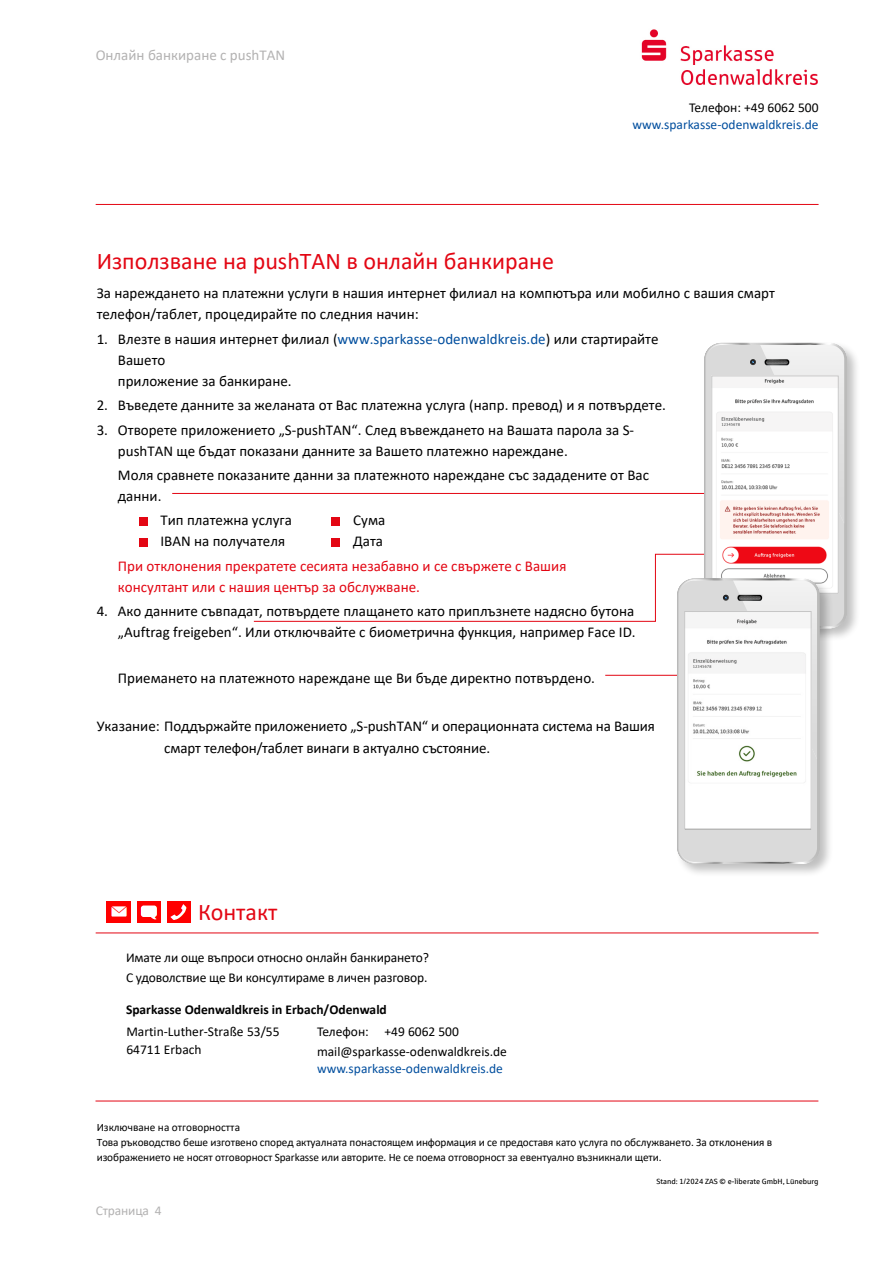
<style>
.page{position:relative;width:893px;height:1263px;background:#fff}
.page>*{position:absolute;margin:0;border:0;box-sizing:border-box;transform-origin:0 0}
.t1{font:24px "Calibri";color:#e30613}
.t2{font:15px/21px "Calibri";color:#000}
.t3{font:15px/21px "Calibri";color:#e30613}
.t4{font:15px "Calibri";color:#b3b2b2}
.t5{font:13.5px/20px "Calibri";letter-spacing:-.01em;color:#000}
.t6{font:13.5px "Calibri";color:#004e9e}
.t7{font:700 13.5px "Calibri";color:#000}
.t8{font:13.5px "Calibri";letter-spacing:-.01em;color:#b3b2b2}
.t9{font:11.25px/15px "Calibri";letter-spacing:-.01em;color:#000}
.t10{font:7.5px "Sparkasse Rg";color:#000}
.s1{color:#004e9e}
</style>
<div class="page">
<hr style="left:96px;top:1101px;width:722px;height:1px;background:#e30613">
<hr style="left:96px;top:932px;width:723px;height:1px;background:#e30613">
<hr style="left:96px;top:204px;width:723px;height:1px;background:#e30613">
<img style="left:107px;top:901px;width:23px;height:21px">
<img style="left:137px;top:901px;width:24px;height:21px">
<img style="left:167px;top:901px;width:23px;height:21px">
<img style="left:641px;top:29px;width:177px;height:56px">
<div style="left:139px;top:517px;width:9px;height:8px;background:#e30613"></div>
<div style="left:139px;top:538px;width:9px;height:8px;background:#e30613"></div>
<div style="left:703px;top:341px;width:158px;height:301px;background:#000;opacity:.25"></div>
<div style="left:675px;top:576px;width:159px;height:302px;background:#000;opacity:.25"></div>
<svg style="left:172px;top:343px;width:675px;height:521px"></svg>
<img style="left:686px;top:613px;width:123px;height:214px">
<div style="left:684px;top:611px;width:127px;height:218px;border:1px solid #c6c6c6"></div>
<p class="t4" style="left:96px;top:45px;width:191px">Онлайн банкиране с pushTAN</p>
<p class="t5" style="left:689px;top:97px;width:131px">Телефон: +49 6062 500</p>
<p class="t6" style="left:633px;top:115px;width:187px">www.sparkasse-odenwaldkreis.de</p>
<h1 class="t1" style="left:97px;top:244px;width:459px">Използване на pushTAN в онлайн банкиране</h1>
<p class="t2" style="left:97px;top:283px;width:680px">За нареждането на платежни услуги в нашия интернет филиал на компютъра или мобилно с вашия смарт телефон/таблет, процедирайте по следния начин:</p>
<p class="t2" style="left:118px;top:328px;width:542px;text-indent:-21px">1. Влезте в нашия интернет филиал (<span class="s1">www.sparkasse-odenwaldkreis.de</span>) или стартирайте<br>Вашето<br>приложение за банкиране.</p>
<p class="t2" style="left:97px;top:394px;width:571px">2. Въведете данните за желаната от Вас платежна услуга (напр. превод) и я потвърдете.</p>
<p class="t2" style="left:118px;top:419px;width:518px;text-indent:-21px">3. Отворете приложението „S-pushTAN“. След въвеждането на Вашата парола за S&shy;pushTAN ще бъдат показани данните за Вашето платежно нареждане.</p>
<p class="t2" style="left:118px;top:464px;width:533px">Моля сравнете показаните данни за платежното нареждане със зададените от Вас данни.</p>
<p class="t2" style="left:160px;top:510px;width:133px">Тип платежна услуга</p>
<p class="t2" style="left:353px;top:510px;width:34px">Сума</p>
<p class="t2" style="left:160px;top:531px;width:126px">IBAN на получателя</p>
<p class="t2" style="left:353px;top:531px;width:31px">Дата</p>
<p class="t3" style="left:118px;top:555px;width:450px">При отклонения прекратете сесията незабавно и се свържете с Вашия консултант или с нашия център за обслужване.</p>
<p class="t2" style="left:97px;top:600px;width:540px;text-align:right">4. Ако данните съвпадат, потвърдете плащането като приплъзнете надясно бутона „Auftrag freigeben“. Или отключвайте с биометрична функция, например Face ID.</p>
<p class="t2" style="left:118px;top:667px;width:479px">Приемането на платежното нареждане ще Ви бъде директно потвърдено.</p>
<p class="t2" style="left:164px;top:716px;width:492px;text-indent:-67px">Указание: Поддържайте приложението „S-pushTAN“ и операционната система на Вашия смарт телефон/таблет винаги в актуално състояние.</p>
<h1 class="t1" style="left:198px;top:895px;width:81px">Контакт</h1>
<p class="t5" style="left:126px;top:947px;width:304px">Имате ли още въпроси относно онлайн банкирането?<br>С удоволствие ще Ви консултираме в личен разговор.</p>
<p class="t7" style="left:126px;top:1000px;width:262px">Sparkasse Odenwaldkreis in Erbach/Odenwald</p>
<p class="t5" style="left:126px;top:1022px;width:155px;line-height:18px">Martin-Luther-Straße 53/55<br>64711 Erbach</p>
<p class="t5" style="left:317px;top:1021px;width:191px">Телефон: +49 6062 500 mail@sparkasse-odenwaldkreis.de</p>
<p class="t6" style="left:317px;top:1059px;width:187px">www.sparkasse-odenwaldkreis.de</p>
<p class="t9" style="left:97px;top:1119px;width:677px">Изключване на отговорността<br>Това ръководство беше изготвено според актуалната понастоящем информация и се предоставя като услуга по обслужването. За отклонения в изображението не носят отговорност Sparkasse или авторите. Не се поема отговорност за евентуално възникнали щети.</p>
<p class="t8" style="left:96px;top:1201px;width:67px">Страница 4</p>
<p class="t10" style="left:656px;top:1177px;width:164px">Stand: 1/2024 ZAS © e-liberate GmbH, Lüneburg</p>
</div>
